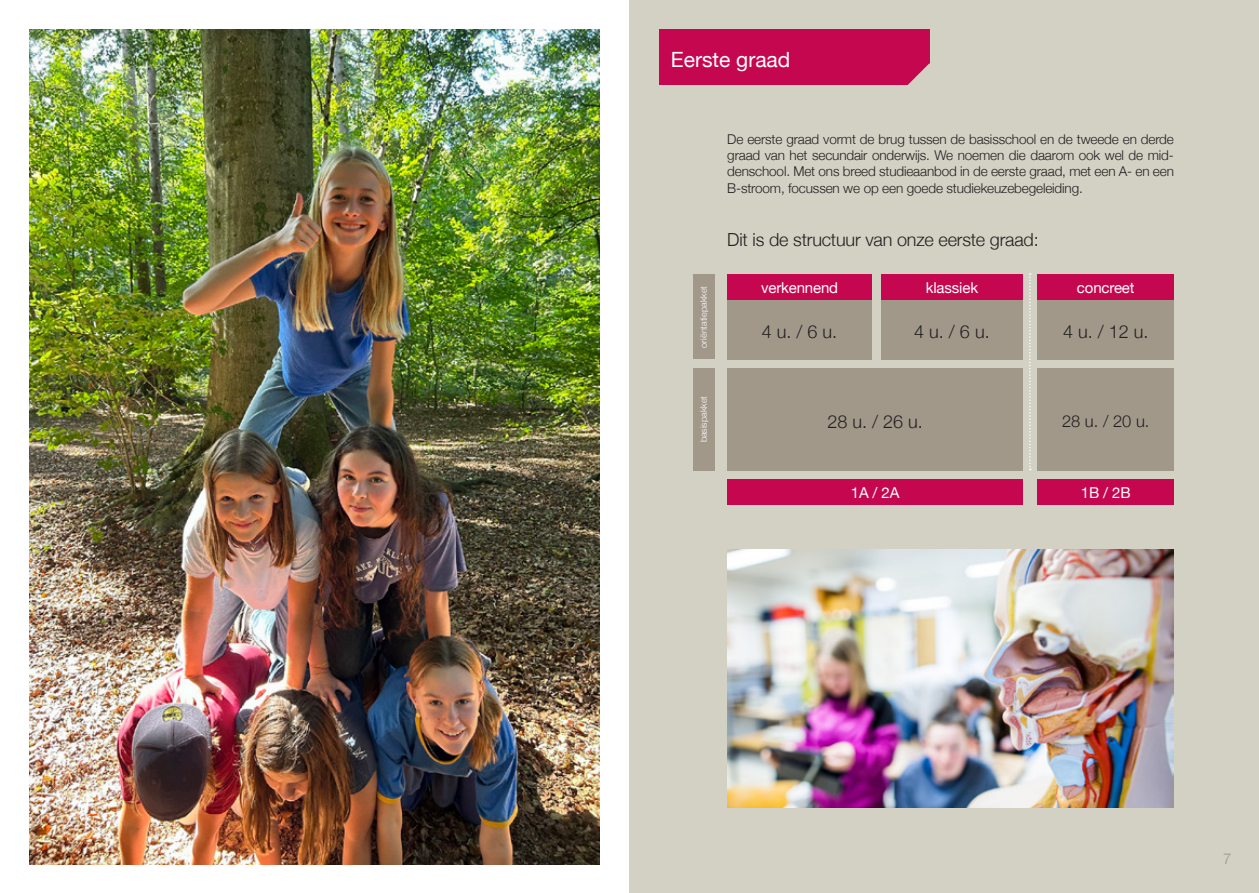
<style>
.page{position:relative;width:1259px;height:893px;background:#fff}
.page>*{position:absolute;margin:0;border:0;box-sizing:border-box;transform-origin:0 0}
.t1{font:21px "Helvetica Neue";color:#fff}
.t2{font:300 18px "Helvetica Neue";letter-spacing:-.01em;color:#231f20}
.t3{font:300 16.5px "Helvetica Neue";color:#231f20}
.t4{font:15px "Helvetica Neue";letter-spacing:-.01em;color:#fff}
.t5{font:300 15px "Helvetica Neue";color:#a1988a}
.t6{font:300 13.5px/16.2px "Helvetica Neue";letter-spacing:-.01em;color:#231f20;text-align:justify}
.t7{font:300 9px "Helvetica Neue";color:#fff}
</style>
<div class="page">
<img style="left:30px;top:30px;width:570px;height:834px">
<div style="left:629px;top:0;width:630px;height:893px;background:#d2d1c4"></div>
<div style="left:659px;top:30px;width:270px;height:55px;background:#c50750"></div>
<svg style="left:908px;top:63px;width:22px;height:22px"></svg>
<div style="left:693px;top:275px;width:21px;height:84px;background:#a1988a"></div>
<div style="left:693px;top:368px;width:21px;height:102px;background:#a1988a"></div>
<div style="left:727px;top:368px;width:296px;height:102px;background:#a1988a"></div>
<div style="left:1037px;top:368px;width:137px;height:102px;background:#a1988a"></div>
<div style="left:727px;top:275px;width:145px;height:25px;background:#c50750"></div>
<div style="left:727px;top:300px;width:145px;height:59px;background:#a1988a"></div>
<div style="left:881px;top:275px;width:142px;height:25px;background:#c50750"></div>
<div style="left:881px;top:300px;width:142px;height:59px;background:#a1988a"></div>
<div style="left:1037px;top:275px;width:137px;height:25px;background:#c50750"></div>
<div style="left:1037px;top:300px;width:137px;height:59px;background:#a1988a"></div>
<svg style="left:1029px;top:273px;width:2px;height:197px"></svg>
<img style="left:727px;top:549px;width:447px;height:259px">
<div style="left:727px;top:479px;width:296px;height:26px;background:#c50750"></div>
<div style="left:1037px;top:479px;width:137px;height:26px;background:#c50750"></div>
<p class="t1" style="left:671px;top:45px;width:121px">Eerste graad</p>
<p class="t6" style="left:727px;top:130px;width:448px">De eerste graad vormt de brug tussen de basisschool en de tweede en derde graad van het secundair onderwijs. We noemen die daarom ook wel de mid&shy;denschool. Met ons breed studieaanbod in de eerste graad, met een A- en een B-stroom, focussen we op een goede studiekeuzebegeleiding.</p>
<p class="t7" style="left:696px;top:348px;width:63px;rotate:-90deg">oriëntatiepakket</p>
<p class="t7" style="left:696px;top:442px;width:48px;rotate:-90deg">basispakket</p>
<p class="t2" style="left:727px;top:225px;width:313px">Dit is de structuur van onze eerste graad:</p>
<p class="t4" style="left:761px;top:277px;width:79px">verkennend</p>
<p class="t2" style="left:762px;top:317px;width:77px">4 u. / 6 u.</p>
<p class="t4" style="left:926px;top:277px;width:54px">klassiek</p>
<p class="t2" style="left:914px;top:317px;width:77px">4 u. / 6 u.</p>
<p class="t4" style="left:1077px;top:277px;width:59px">concreet</p>
<p class="t2" style="left:1063px;top:317px;width:87px">4 u. / 12 u.</p>
<p class="t2" style="left:827px;top:407px;width:97px">28 u. / 26 u.</p>
<p class="t3" style="left:1062px;top:408px;width:89px">28 u. / 20 u.</p>
<p class="t4" style="left:851px;top:481px;width:50px">1A / 2A</p>
<p class="t4" style="left:1081px;top:481px;width:51px">1B / 2B</p>
<p class="t5" style="left:1223px;top:847px;width:10px">7</p>
</div>
